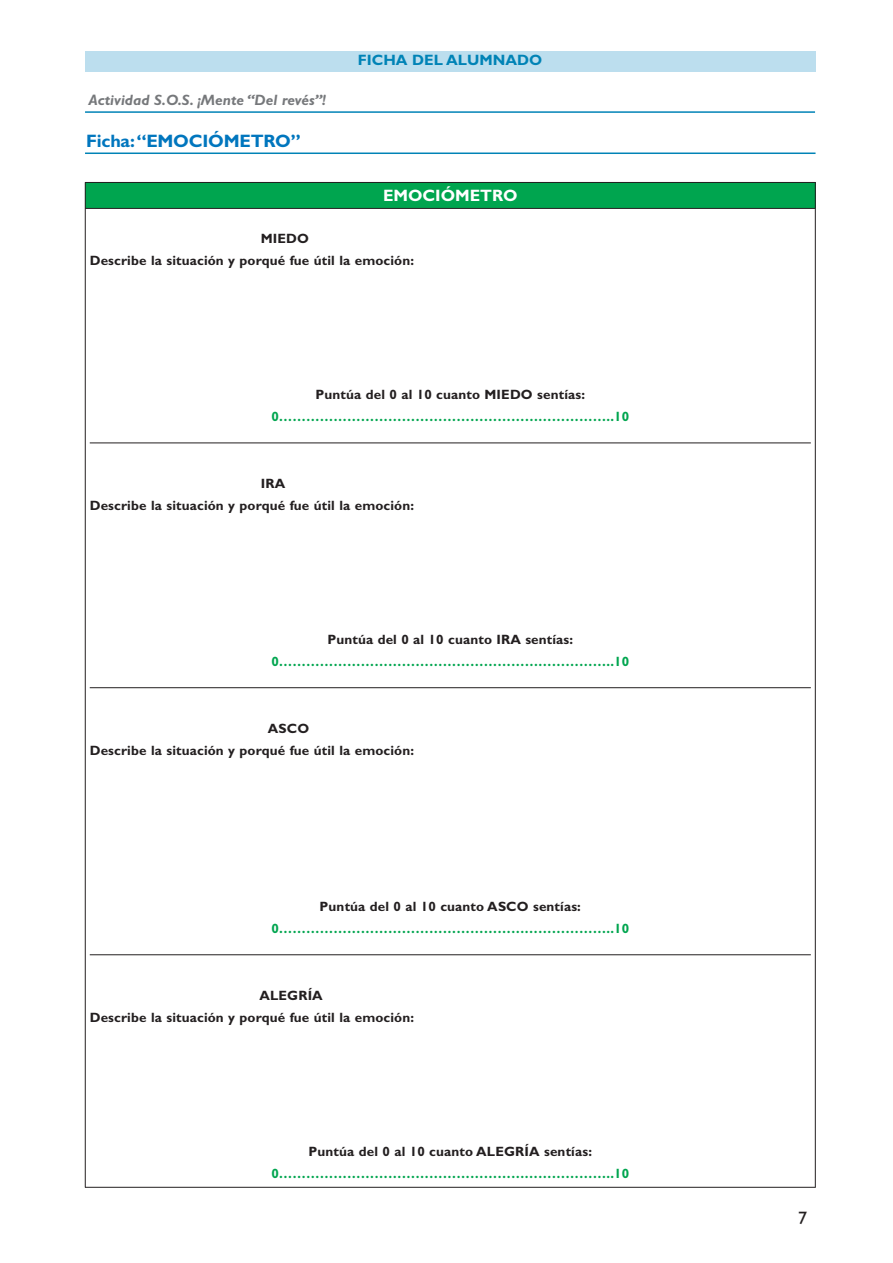
<style>
.page{position:relative;width:893px;height:1263px;background:#fff}
.page>*{position:absolute;margin:0;border:0;box-sizing:border-box;transform-origin:0 0}
.t1{font:700 18px "Gill Sans";letter-spacing:-.01em;color:#0076be}
.t2{font:18px "Gill Sans";color:#231f20}
.t3{font:700 16.5px "Gill Sans";color:#fff}
.t4{font:italic 700 15px "Gill Sans";color:#76787b}
.t5{font:700 15px "Gill Sans";color:#0083b6}
.t6{font:700 13.5px/22.2px "Gill Sans";letter-spacing:.01em;color:#231f20}
.t7{font:700 13.5px "Gill Sans";letter-spacing:.01em;color:#00a54f}
</style>
<div class="page">
<div style="left:85px;top:182px;width:730px;height:26px;background:#00a54f"></div>
<hr style="left:90px;top:442px;width:721px;height:1px;background:#231f20">
<hr style="left:90px;top:687px;width:721px;height:1px;background:#231f20">
<hr style="left:90px;top:954px;width:721px;height:1px;background:#231f20">
<hr style="left:85px;top:182px;width:1px;height:1005px;background:#231f20">
<hr style="left:815px;top:182px;width:1px;height:1005px;background:#231f20">
<hr style="left:85px;top:182px;width:730px;height:1px;background:#231f20">
<hr style="left:85px;top:208px;width:730px;height:1px;background:#231f20">
<hr style="left:85px;top:1187px;width:730px;height:1px;background:#231f20">
<div style="left:85px;top:51px;width:730px;height:21px;background:#bcdeee"></div>
<hr style="left:85px;top:111px;width:730px;height:2px;background:#0083b6">
<hr style="left:85px;top:152px;width:730px;height:2px;background:#0083b6">
<p class="t4" style="left:88px;top:91px;width:239px">Actividad S.O.S. ¡Mente “Del revés”!</p>
<h1 class="t1" style="left:86px;top:130px;width:216px">Ficha:“EMOCIÓMETRO”</h1>
<p class="t5" style="left:358px;top:51px;width:186px">FICHA DEL ALUMNADO</p>
<p class="t3" style="left:383px;top:185px;width:136px">EMOCIÓMETRO</p>
<p class="t6" style="left:90px;top:227px;width:326px;text-indent:171px">MIEDO<br>Describe la situación y porqué fue útil la emoción:</p>
<p class="t6" style="left:315px;top:383px;width:271px">Puntúa del 0 al 10 cuanto MIEDO sentías:</p>
<p class="t7" style="left:271px;top:409px;width:359px">0………………………………………………………………..10</p>
<p class="t6" style="left:90px;top:472px;width:326px;text-indent:171px">IRA<br>Describe la situación y porqué fue útil la emoción:</p>
<p class="t6" style="left:327px;top:628px;width:247px">Puntúa del 0 al 10 cuanto IRA sentías:</p>
<p class="t7" style="left:271px;top:653px;width:359px">0………………………………………………………………..10</p>
<p class="t6" style="left:90px;top:717px;width:326px;text-indent:178px">ASCO<br>Describe la situación y porqué fue útil la emoción:</p>
<p class="t6" style="left:320px;top:895px;width:263px">Puntúa del 0 al 10 cuanto ASCO sentías:</p>
<p class="t7" style="left:271px;top:920px;width:359px">0………………………………………………………………..10</p>
<p class="t6" style="left:90px;top:984px;width:326px;text-indent:170px">ALEGRÍA<br>Describe la situación y porqué fue útil la emoción:</p>
<p class="t6" style="left:309px;top:1140px;width:285px">Puntúa del 0 al 10 cuanto ALEGRÍA sentías:</p>
<p class="t7" style="left:271px;top:1165px;width:359px">0………………………………………………………………..10</p>
<h1 class="t2" style="left:798px;top:1207px;width:10px">7</h1>
</div>
